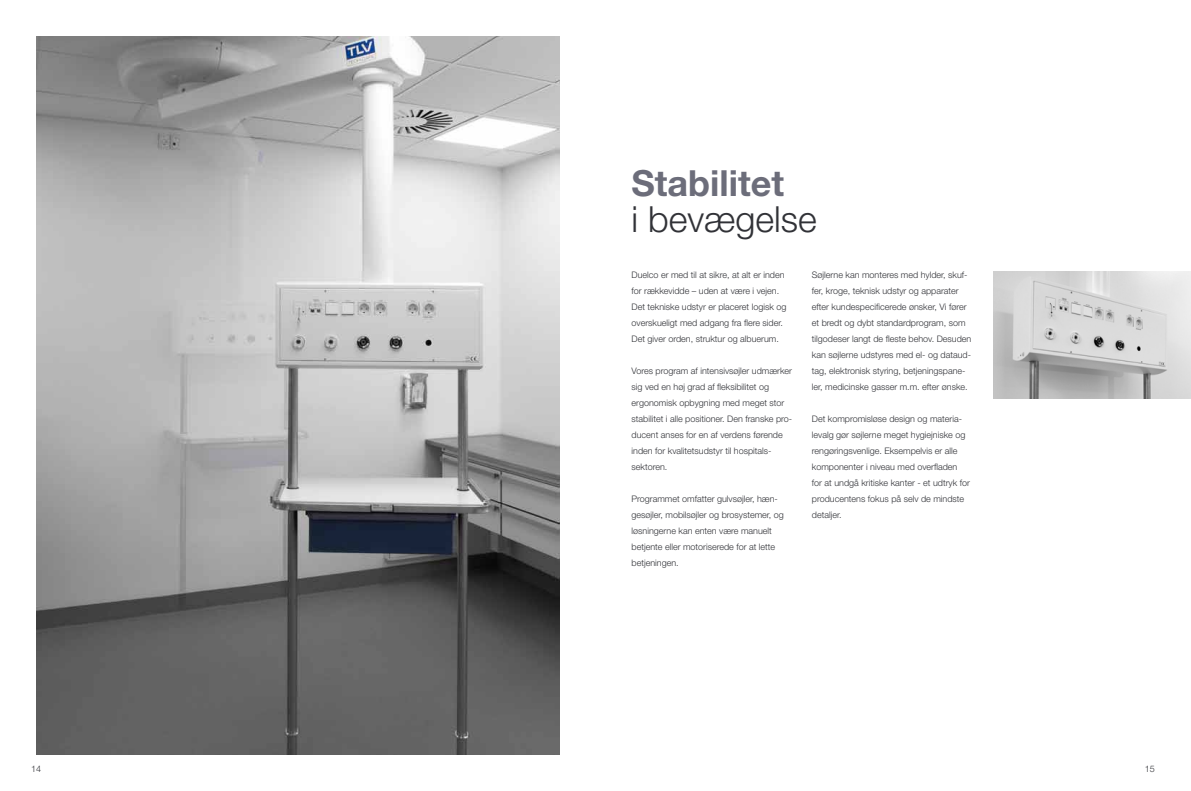
<style>
.page{position:relative;width:1191px;height:791px;background:#fff}
.page>*{position:absolute;margin:0;border:0;box-sizing:border-box;transform-origin:0 0}
.t1{font:700 36px "Helvetica Neue LT Std";color:#6c6d7a}
.t2{font:300 36px "Helvetica Neue LT Std";color:#313237}
.t3{font:300 9px/16px "Helvetica Neue LT Std";color:#313237}
</style>
<div class="page">
<img style="left:36px;top:36px;width:523px;height:719px">
<img style="left:993px;top:271px;width:198px;height:128px">
<h1 class="t1" style="left:631px;top:161px;width:154px">Stabilitet</h1>
<h1 class="t2" style="left:631px;top:197px;width:187px">i bevægelse</h1>
<p class="t3" style="left:631px;top:266px;width:156px">Duelco er med til at sikre, at alt er inden for rækkevidde – uden at være i vejen.<br>Det tekniske udstyr er placeret logisk og overskueligt med adgang fra flere sider.<br>Det giver orden, struktur og albuerum.</p>
<p class="t3" style="left:631px;top:362px;width:162px">Vores program af intensivsøjler udmærker sig ved en høj grad af fleksibilitet og ergonomisk opbygning med meget stor stabilitet i alle positioner. Den franske pro&shy;ducent anses for en af verdens førende inden for kvalitetsudstyr til hospitals&shy;sektoren.</p>
<p class="t3" style="left:631px;top:490px;width:154px">Programmet omfatter gulvsøjler, hæn&shy;gesøjler, mobilsøjler og brosystemer, og løsningerne kan enten være manuelt betjente eller motoriserede for at lette betjeningen.</p>
<p class="t3" style="left:812px;top:266px;width:161px">Søjlerne kan monteres med hylder, skuf&shy;fer, kroge, teknisk udstyr og apparater efter kundespecificerede ønsker, Vi fører et bredt og dybt standardprogram, som tilgodeser langt de fleste behov. Desuden kan søjlerne udstyres med el- og dataud&shy;tag, elektronisk styring, betjeningspane&shy;ler, medicinske gasser m.m. efter ønske.</p>
<p class="t3" style="left:812px;top:410px;width:160px">Det kompromisløse design og materia&shy;levalg gør søjlerne meget hygiejniske og rengøringsvenlige. Eksempelvis er alle komponenter i niveau med overfladen<br>for at undgå kritiske kanter - et udtryk for producentens fokus på selv de mindste detaljer.</p>
<p class="t3" style="left:31px;top:760px;width:12px">14</p>
<p class="t3" style="left:1144px;top:760px;width:12px">15</p>
</div>
